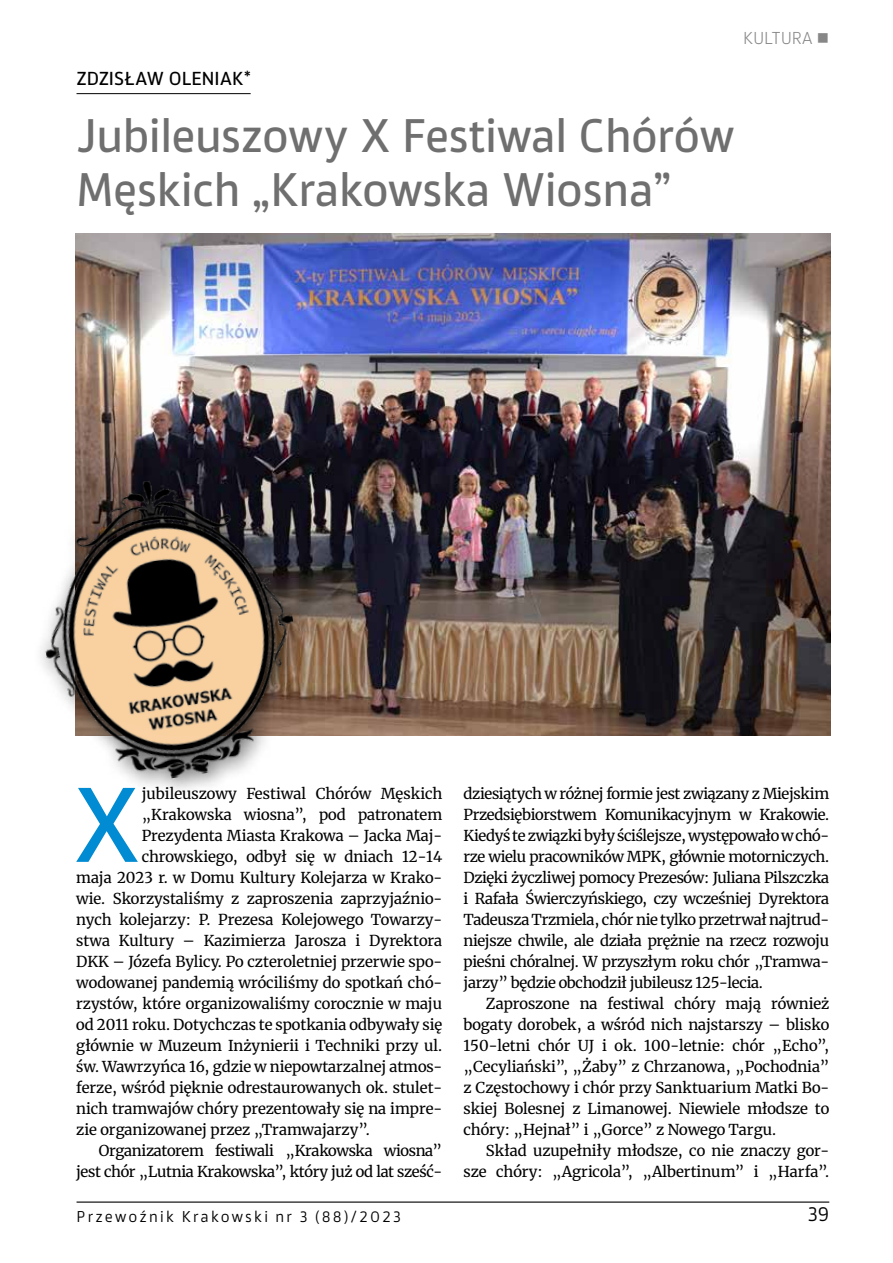
<style>
.page{position:relative;width:893px;height:1263px;background:#fff}
.page>*{position:absolute;margin:0;border:0;box-sizing:border-box;transform-origin:0 0}
.t1{font:500 101.25px "Akwe Pro";color:#008bd2}
.t2{font:500 45px/54px "Akwe Pro";letter-spacing:-.01em;color:#706f6f}
.t3{font:19.5px "Akwe Pro";color:#000}
.t4{font:500 18px "Akwe Pro";color:#000}
.t5{font:300 16.5px "Akwe Pro";letter-spacing:-.01em;color:#878787}
.t6{font:15px/21px "Merriweather";color:#000;text-align:justify}
.t7{font:15px "Merriweather";letter-spacing:-.02em;color:#000}
.t8{font:15px "Akwe Pro";letter-spacing:.14em;color:#000}
</style>
<div class="page">
<hr style="left:77px;top:1201px;width:752px;height:2px;background:#000">
<hr style="left:77px;top:93px;width:174px;height:1px;background:#000">
<img style="left:76px;top:234px;width:754px;height:502px">
<img style="left:40px;top:463px;width:273px;height:327px">
<p class="t4" style="left:77px;top:64px;width:176px">ZDZISŁAW OLENIAK*</p>
<h2 class="t2" style="left:77px;top:105px;width:660px">Jubileuszowy X Festiwal Chórów<br>Męskich „Krakowska Wiosna”</h2>
<p class="t5" style="left:743px;top:26px;width:88px">KULTURA ■</p>
<h1 class="t1" style="left:72px;top:747px;width:71px">X</h1>
<p class="t6" style="left:142px;top:782px;width:302px">jubileuszowy Festiwal Chórów Męskich</p>
<p class="t6" style="left:142px;top:803px;width:302px">„Krakowska wiosna”, pod patronatem</p>
<p class="t6" style="left:142px;top:824px;width:302px">Prezydenta Miasta Krakowa – Jacka Maj-</p>
<p class="t6" style="left:142px;top:845px;width:302px">chrowskiego, odbył się w dniach 12-14</p>
<p class="t6" style="left:76px;top:866px;width:367px">maja 2023 r. w Domu Kultury Kolejarza w Krako-</p>
<p class="t6" style="left:76px;top:887px;width:367px">wie. Skorzystaliśmy z zaproszenia zaprzyjaźnio-</p>
<p class="t6" style="left:76px;top:908px;width:367px">nych kolejarzy: P. Prezesa Kolejowego Towarzy-</p>
<p class="t6" style="left:76px;top:929px;width:367px">stwa Kultury – Kazimierza Jarosza i Dyrektora</p>
<p class="t6" style="left:76px;top:950px;width:367px">DKK – Józefa Bylicy. Po czteroletniej przerwie spo-</p>
<p class="t6" style="left:76px;top:971px;width:367px">wodowanej pandemią wróciliśmy do spotkań chó-</p>
<p class="t6" style="left:76px;top:992px;width:367px">rzystów, które organizowaliśmy corocznie w maju</p>
<p class="t6" style="left:76px;top:1013px;width:367px">od 2011 roku. Dotychczas te spotkania odbywały się</p>
<p class="t6" style="left:76px;top:1034px;width:367px">głównie w Muzeum Inżynierii i Techniki przy ul.</p>
<p class="t6" style="left:76px;top:1055px;width:367px">św. Wawrzyńca 16, gdzie w niepowtarzalnej atmos-</p>
<p class="t6" style="left:76px;top:1076px;width:367px">ferze, wśród pięknie odrestaurowanych ok. stulet-</p>
<p class="t6" style="left:76px;top:1097px;width:367px">nich tramwajów chóry prezentowały się na impre-</p>
<p class="t6" style="left:76px;top:1118px;width:295px">zie organizowanej przez „Tramwajarzy”.</p>
<p class="t7" style="left:99px;top:1138px;width:345px">Organizatorem festiwali „Krakowska wiosna”</p>
<p class="t7" style="left:76px;top:1159px;width:367px">jest chór „Lutnia Krakowska”, który już od lat sześć-</p>
<p class="t6" style="left:463px;top:782px;width:367px">dziesiątych w różnej formie jest związany z Miejskim Przedsiębiorstwem Komunikacyjnym w Krakowie.<br>Kiedyś te związki były ściślejsze, występowało w chó&shy;rze wielu pracowników MPK, głównie motorniczych.<br>Dzięki życzliwej pomocy Prezesów: Juliana Pilszczka i Rafała Świerczyńskiego, czy wcześniej Dyrektora Tadeusza Trzmiela, chór nie tylko przetrwał najtrud&shy;niejsze chwile, ale działa prężnie na rzecz rozwoju pieśni chóralnej. W przyszłym roku chór „Tramwa&shy;jarzy” będzie obchodził jubileusz 125-lecia.</p>
<p class="t6" style="left:463px;top:992px;width:367px;text-indent:22px">Zaproszone na festiwal chóry mają również bogaty dorobek, a wśród nich najstarszy – blisko 150-letni chór UJ i ok. 100-letnie: chór „Echo”, „Cecyliański”, „Żaby” z Chrzanowa, „Pochodnia” z Częstochowy i chór przy Sanktuarium Matki Bo&shy;skiej Bolesnej z Limanowej. Niewiele młodsze to chóry: „Hejnał” i „Gorce” z Nowego Targu.</p>
<p class="t6" style="left:463px;top:1139px;width:367px;text-align:right">Skład uzupełniły młodsze, co nie znaczy gor&shy;sze chóry: „Agricola”, „Albertinum” i „Harfa”.</p>
<p class="t8" style="left:77px;top:1205px;width:326px">Przewoźnik Krakowski nr 3 (88)/2023</p>
<h3 class="t3" style="left:808px;top:1200px;width:23px">39</h3>
</div>
